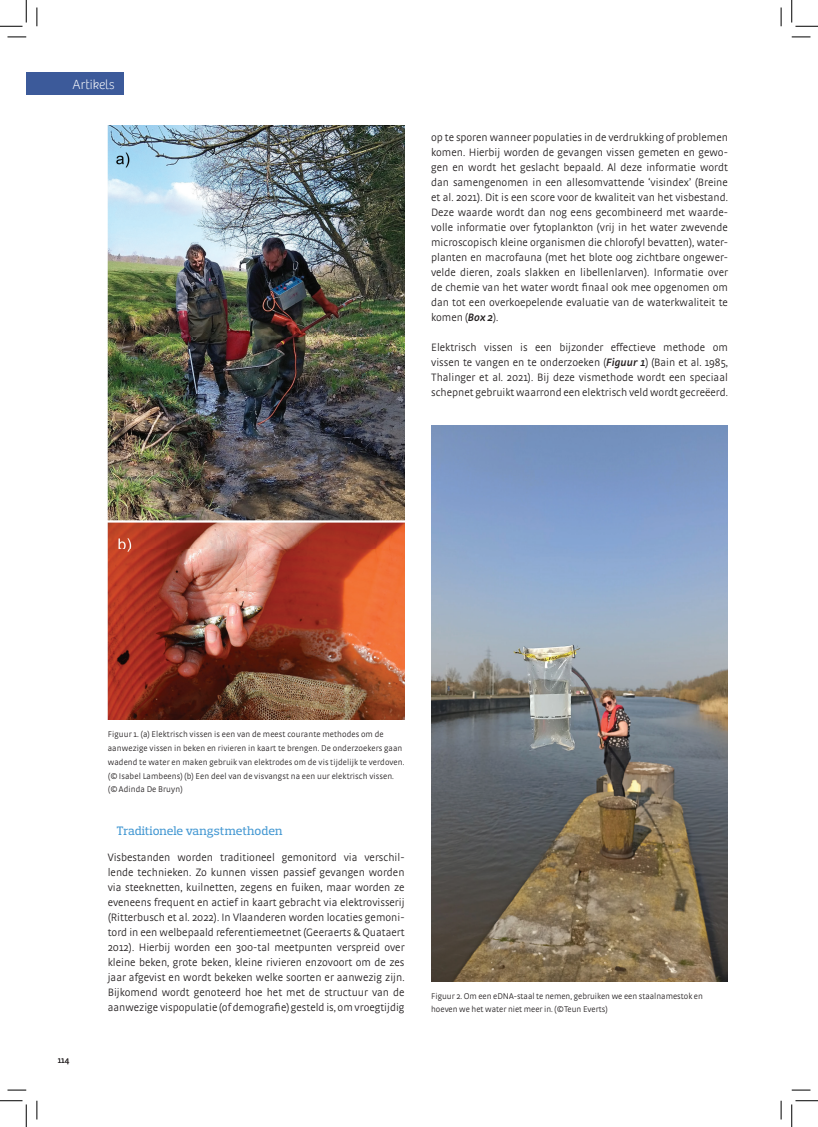
<style>
.page{position:relative;width:818px;height:1127px;background:#fff}
.page>*{position:absolute;margin:0;border:0;box-sizing:border-box;transform-origin:0 0}
.t1{font:100 13.75px "Bree";color:#fff}
.t2{font:500 12.5px "Prelo Slab";color:#4699d3}
.t3{font:300 11.25px/15px "Strada OT";color:#231f20;text-align:justify}
.t4{font:300 8.75px/13.8px "Strada OT";letter-spacing:.01em;color:#231f20}
.s1{font-weight:600;font-style:italic}
</style>
<div class="page">
<div style="left:26px;top:72px;width:98px;height:23px;background:#3c5a9a"></div>
<img style="left:108px;top:125px;width:296px;height:594px">
<img style="left:431px;top:425px;width:297px;height:555px">
<svg style="left:8px;top:36px;width:18px;height:2px"></svg>
<svg style="left:792px;top:36px;width:18px;height:2px"></svg>
<svg style="left:8px;top:1089px;width:18px;height:1px"></svg>
<svg style="left:792px;top:1089px;width:18px;height:1px"></svg>
<svg style="left:36px;top:8px;width:2px;height:18px"></svg>
<svg style="left:36px;top:1100px;width:2px;height:19px"></svg>
<svg style="left:780px;top:8px;width:2px;height:18px"></svg>
<svg style="left:780px;top:1100px;width:2px;height:19px"></svg>
<svg style="left:0;top:0;width:27px;height:27px"></svg>
<svg style="left:0;top:1100px;width:27px;height:26px"></svg>
<svg style="left:791px;top:0;width:27px;height:27px"></svg>
<svg style="left:791px;top:1100px;width:27px;height:26px"></svg>
<p class="t1" style="left:73px;top:76px;width:44px">Artikels</p>
<p class="t3" style="left:431px;top:129px;width:298px">op te sporen wanneer populaties in de verdrukking of problemen komen. Hierbij worden de gevangen vissen gemeten en gewo&shy;gen en wordt het geslacht bepaald. Al deze informatie wordt dan samengenomen in een allesomvattende ‘visindex’ (Breine et al. 2021). Dit is een score voor de kwaliteit van het visbestand.<br>Deze waarde wordt dan nog eens gecombineerd met waarde&shy;volle informatie over fytoplankton (vrij in het water zwevende microscopisch kleine organismen die chlorofyl bevatten), water&shy;planten en macrofauna (met het blote oog zichtbare ongewer&shy;velde dieren, zoals slakken en libellenlarven). Informatie over de chemie van het water wordt finaal ook mee opgenomen om dan tot een overkoepelende evaluatie van de waterkwaliteit te komen (<span class="s1">Box 2</span>).</p>
<p class="t3" style="left:431px;top:339px;width:298px">Elektrisch vissen is een bijzonder effectieve methode om vissen te vangen en te onderzoeken (<span class="s1">Figuur 1</span>) (Bain et al. 1985, Thalinger et al. 2021). Bij deze vismethode wordt een speciaal schepnet gebruikt waarrond een elektrisch veld wordt gecreëerd.</p>
<p class="t4" style="left:58px;top:1053px;width:13px">114</p>
<p class="t4" style="left:108px;top:727px;width:298px">Figuur 1. (a) Elektrisch vissen is een van de meest courante methodes om de aanwezige vissen in beken en rivieren in kaart te brengen. De onderzoekers gaan wadend te water en maken gebruik van elektrodes om de vis tijdelijk te verdoven. (© Isabel Lambeens) (b) Een deel van de visvangst na een uur elektrisch vissen. (© Adinda De Bruyn)</p>
<p class="t2" style="left:117px;top:822px;width:167px">Traditionele vangstmethoden</p>
<p class="t3" style="left:108px;top:849px;width:298px">Visbestanden worden traditioneel gemonitord via verschil&shy;lende technieken. Zo kunnen vissen passief gevangen worden via steeknetten, kuilnetten, zegens en fuiken, maar worden ze eveneens frequent en actief in kaart gebracht via elektrovisserij (Ritterbusch et al. 2022). In Vlaanderen worden locaties gemoni&shy;tord in een welbepaald referentiemeetnet (Geeraerts &amp; Quataert 2012). Hierbij worden een 300-tal meetpunten verspreid over kleine beken, grote beken, kleine rivieren enzovoort om de zes jaar afgevist en wordt bekeken welke soorten er aanwezig zijn.<br>Bijkomend wordt genoteerd hoe het met de structuur van de aanwezige vispopulatie (of demografie) gesteld is, om vroegtijdig</p>
<p class="t4" style="left:431px;top:988px;width:273px">Figuur 2. Om een eDNA-staal te nemen, gebruiken we een staalnamestok en hoeven we het water niet meer in. (©Teun Everts)</p>
</div>
